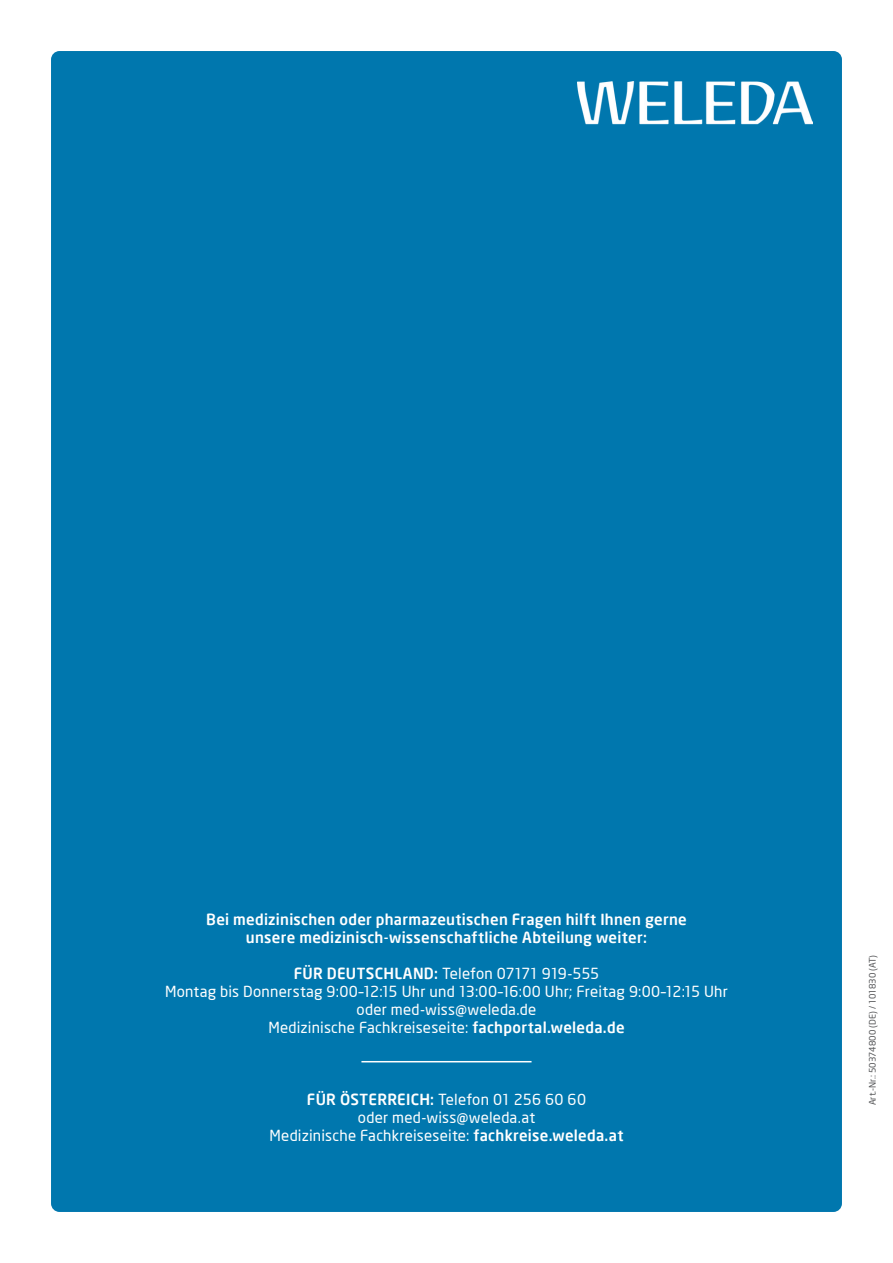
<style>
.page{position:relative;width:893px;height:1263px;background:#fff}
.page>*{position:absolute;margin:0;border:0;box-sizing:border-box;transform-origin:0 0}
.t1{font:500 15px/18px "Neo Sans Weleda";letter-spacing:.015em;color:#fff;text-align:center}
.t2{font:700 15px/18px "Neo Sans Weleda";letter-spacing:.02em;color:#fff;text-align:center}
.t3{font:500 9px "Neo Sans Weleda";color:#57585a}
.s1{font-weight:700}
</style>
<div class="page">
<div style="left:51px;top:51px;width:791px;height:1161px;background:#0077ae;border-radius:9px"></div>
<svg style="left:580px;top:51px;width:262px;height:262px"></svg>
<p class="t2" style="left:206px;top:910px;width:482px">Bei medizinischen oder pharmazeutischen Fragen hilft Ihnen gerne unsere medizinisch-wissenschaftliche Abteilung weiter:</p>
<p class="t1" style="left:165px;top:964px;width:564px"><span class="s1">FÜR DEUTSCHLAND:</span> Telefon 07171 919-555<br>Montag bis Donnerstag 9:00–12:15 Uhr und 13:00–16:00 Uhr; Freitag 9:00–12:15 Uhr oder med-wiss@weleda.de<br>Medizinische Fachkreiseseite: <span class="s1">fachportal.weleda.de</span></p>
<p class="t1" style="left:270px;top:1090px;width:355px"><span class="s1">FÜR ÖSTERREICH:</span> Telefon 01 256 60 60<br>oder med-wiss@weleda.at<br>Medizinische Fachkreiseseite: <span class="s1">fachkreise.weleda.at</span></p>
<p class="t3" style="left:867px;top:1105px;width:152px;rotate:-90deg">Art.-Nr.: 50374800 (DE) / 101830 (AT)</p>
</div>
